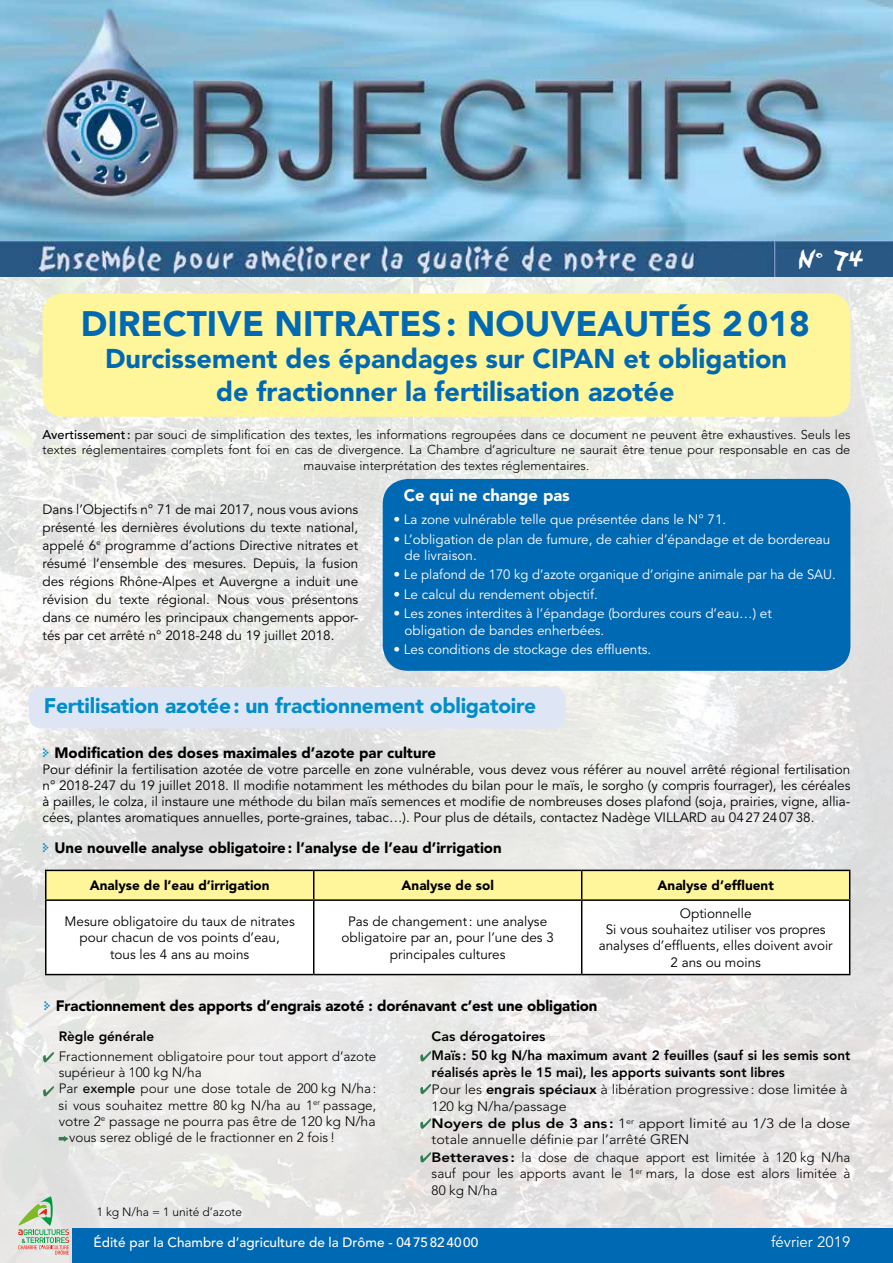
<style>
.page{position:relative;width:893px;height:1263px;background:#fff}
.page>*{position:absolute;margin:0;border:0;box-sizing:border-box;transform-origin:0 0}
.t1{font:900 35.1px "Avenir LT Std";color:#0069b4}
.t2{font:900 27px/32.4px "Avenir LT Std";color:#0069b4;text-align:center}
.t3{font:900 21px "Avenir LT Std";letter-spacing:-.01em;color:#008eca}
.t4{font:21px "Sand";color:#fff;scale:1.04 1}
.t5{font:900 16.5px "Avenir LT Std";color:#fff}
.t6{font:900 15px "Avenir LT Std";color:#000}
.t7{font:15px "Avenir LT Std";color:#fff}
.t8{font:300 13.65px "Avenir LT Std";color:#000}
.t9{font:13.5px/18px "Avenir LT Std";color:#000;text-align:center}
.t10{font:13.5px/16.2px "Avenir LT Std";color:#fff}
.t11{font:300 13.5px/16.2px "Avenir LT Std";color:#000}
.t12{font:300 13.5px/17.7px "Avenir LT Std";color:#000;scale:1.06 1}
.t13{font:800 13.5px/17.7px "Avenir LT Std";color:#000}
.t14{font:800 13.5px/19.5px "Avenir LT Std";color:#000;scale:1.06 1}
.t15{font:900 13.5px "Avenir LT Std";color:#000}
.t16{font:500 13.5px "Avenir LT Std";color:#fff}
.t17{font:300 12.75px/15.3px "Avenir LT Std";color:#000;text-align:center}
.t18{font:300 12px "Avenir LT Std";color:#000}
.s1{font-weight:500}
.s2{font-family:"Simple Direction Arrows";font-weight:400;color:#008eca}
.s3{font-weight:300}
.s4{font-weight:800}
</style>
<div class="page">
<img style="left:0;top:276px;width:893px;height:987px">
<div style="left:43px;top:293px;width:807px;height:124px;background:#fff69b;border-radius:21px"></div>
<div style="left:383px;top:479px;width:467px;height:192px;background:#0069b4;border-radius:26px"></div>
<div style="left:29px;top:687px;width:537px;height:41px;background:#dee6f6;border-radius:13px"></div>
<svg style="left:46px;top:901px;width:803px;height:73px"></svg>
<svg style="left:45px;top:870px;width:805px;height:29px;background:#f3ea93"></svg>
<hr style="left:45px;top:899px;width:269px;height:2px;background:#000">
<hr style="left:45px;top:901px;width:1px;height:73px;background:#000">
<hr style="left:314px;top:899px;width:268px;height:2px;background:#000">
<hr style="left:313px;top:901px;width:1px;height:73px;background:#000">
<hr style="left:582px;top:899px;width:268px;height:2px;background:#000">
<hr style="left:581px;top:901px;width:1px;height:73px;background:#000">
<hr style="left:849px;top:901px;width:1px;height:73px;background:#000">
<hr style="left:45px;top:974px;width:269px;height:1px;background:#000">
<hr style="left:314px;top:974px;width:268px;height:1px;background:#000">
<hr style="left:582px;top:974px;width:268px;height:1px;background:#000">
<svg style="left:420px;top:1118px;width:11px;height:11px"></svg>
<svg style="left:420px;top:1084px;width:11px;height:10px"></svg>
<svg style="left:43px;top:1086px;width:11px;height:10px"></svg>
<svg style="left:420px;top:1051px;width:11px;height:10px"></svg>
<svg style="left:43px;top:1052px;width:11px;height:10px"></svg>
<svg style="left:420px;top:1152px;width:11px;height:10px"></svg>
<svg style="left:59px;top:1136px;width:9px;height:6px"></svg>
<svg style="left:18px;top:1196px;width:51px;height:59px;background:#c6d0bb"></svg>
<img style="left:0;top:0;width:893px;height:276px">
<div style="left:72px;top:1229px;width:821px;height:34px;background:#0069b4"></div>
<h3 class="t4" style="left:799px;top:247px;width:63px">N° 74</h3>
<h1 class="t1" style="left:81px;top:302px;width:730px">DIRECTIVE NITRATES: NOUVEAUTÉS 2018</h1>
<h2 class="t2" style="left:105px;top:343px;width:683px">Durcissement des épandages sur CIPAN et obligation de fractionner la fertilisation azotée</h2>
<p class="t17" style="left:43px;top:427px;width:809px"><span class="s1">Avertissement:</span> par souci de simplification des textes, les informations regroupées dans ce document ne peuvent être exhaustives. Seuls les textes réglementaires complets font foi en cas de divergence. La Chambre d’agriculture ne saurait être tenue pour responsable en cas de mauvaise interprétation des textes réglementaires.</p>
<p class="t9" style="left:43px;top:501px;width:317px;text-align:justify">Dans l’Objectifs n° 71 de mai 2017, nous vous avions présenté les dernières évolutions du texte national, appelé 6<sup>e</sup> programme d’actions Directive nitrates et résumé l’ensemble des mesures. Depuis, la fusion des régions Rhône-Alpes et Auvergne a induit une révision du texte régional. Nous vous présentons dans ce numéro les principaux changements appor&shy;tés par cet arrêté n° 2018-248 du 19 juillet 2018.</p>
<p class="t5" style="left:404px;top:485px;width:167px">Ce qui ne change pas</p>
<p class="t10" style="left:393px;top:512px;width:334px">• La zone vulnérable telle que présentée dans le N° 71.</p>
<p class="t10" style="left:405px;top:531px;width:427px;text-indent:-11px">• L’obligation de plan de fumure, de cahier d’épandage et de bordereau de livraison.</p>
<p class="t10" style="left:393px;top:567px;width:444px">• Le plafond de 170 kg d’azote organique d’origine animale par ha de SAU.</p>
<p class="t10" style="left:393px;top:586px;width:206px">• Le calcul du rendement objectif.</p>
<p class="t10" style="left:405px;top:606px;width:369px;text-indent:-11px">• Les zones interdites à l’épandage (bordures cours d’eau…) et obligation de bandes enherbées.</p>
<p class="t10" style="left:393px;top:642px;width:260px">• Les conditions de stockage des effluents.</p>
<h3 class="t3" style="left:44px;top:693px;width:494px">Fertilisation azotée: un fractionnement obligatoire</h3>
<p class="t6" style="left:43px;top:743px;width:395px"><span class="s2">w</span> Modification des doses maximales d’azote par culture</p>
<p class="t9" style="left:43px;top:761px;width:809px;line-height:16.2px;text-align:justify">Pour définir la fertilisation azotée de votre parcelle en zone vulnérable, vous devez vous référer au nouvel arrêté régional fertilisation n° 2018-247 du 19 juillet 2018. Il modifie notamment les méthodes du bilan pour le maïs, le sorgho (y compris fourrager), les céréales à pailles, le colza, il instaure une méthode du bilan maïs semences et modifie de nombreuses doses plafond (soja, prairies, vigne, allia&shy;cées, plantes aromatiques annuelles, porte-graines, tabac…). Pour plus de détails, contactez Nadège VILLARD au 0427240738.</p>
<p class="t6" style="left:43px;top:838px;width:461px"><span class="s2">w</span> Une nouvelle analyse obligatoire: l’analyse de l’eau d’irrigation</p>
<p class="t15" style="left:90px;top:877px;width:181px">Analyse de l’eau d’irrigation</p>
<p class="t15" style="left:402px;top:877px;width:94px">Analyse de sol</p>
<p class="t15" style="left:658px;top:877px;width:118px">Analyse d’effluent</p>
<p class="t9" style="left:65px;top:913px;width:232px;line-height:16.5px">Mesure obligatoire du taux de nitrates pour chacun de vos points d’eau,<br>tous les 4 ans au moins</p>
<p class="t9" style="left:341px;top:913px;width:214px;line-height:16.5px">Pas de changement: une analyse obligatoire par an, pour l’une des 3 principales cultures</p>
<p class="t9" style="left:599px;top:905px;width:236px;line-height:16.4px">Optionnelle<br>Si vous souhaitez utiliser vos propres analyses d’effluents, elles doivent avoir<br>2 ans ou moins</p>
<p class="t6" style="left:44px;top:996px;width:555px"><span class="s2">w</span> Fractionnement des apports d’engrais azoté : dorénavant c’est une obligation</p>
<p class="t13" style="left:59px;top:1028px;width:97px">Règle générale</p>
<p class="t11" style="left:59px;top:1048px;width:319px">Fractionnement obligatoire pour tout apport d’azote supérieur à 100 kg N/ha<br>Par <span class="s1">exemple</span> pour une dose totale de 200 kg N/ha: si vous souhaitez mettre 80 kg N/ha au 1<sup>er</sup> passage,</p>
<p class="t8" style="left:59px;top:1113px;width:318px">votre 2<sup>e</sup> passage ne pourra pas être de 120 kg N/ha</p>
<p class="t11" style="left:69px;top:1129px;width:267px">vous serez obligé de le fractionner en 2 fois !</p>
<p class="t18" style="left:97px;top:1204px;width:147px">1 kg N/ha = 1 unité d’azote</p>
<p class="t14" style="left:432px;top:1026px;width:397px">Cas dérogatoires<br>Maïs : 50 kg N/ha maximum avant 2 feuilles (sauf si les semis sont</p>
<p class="t13" style="left:432px;top:1063px;width:417px">réalisés après le 15 mai), les apports suivants sont libres<br><span class="s3">Pour les</span> engrais spéciaux <span class="s3">à libération progressive: dose limitée à</span></p>
<p class="t12" style="left:432px;top:1097px;width:397px">120 kg N/ha/passage<br><span class="s4">Noyers de plus de 3 ans :</span> 1<sup>er</sup> apport limité au 1/3 de la dose</p>
<p class="t12" style="left:432px;top:1131px;width:397px">totale annuelle définie par l’arrêté GREN<br><span class="s4">Betteraves :</span> la dose de chaque apport est limitée à 120 kg N/ha</p>
<p class="t11" style="left:432px;top:1165px;width:420px">sauf pour les apports avant le 1<sup>er</sup> mars, la dose est alors limitée à<br>80 kg N/ha</p>
<p class="t16" style="left:94px;top:1234px;width:386px">Édité par la Chambre d’agriculture de la Drôme - 0475824000</p>
<p class="t7" style="left:771px;top:1233px;width:81px">février 2019</p>
</div>
